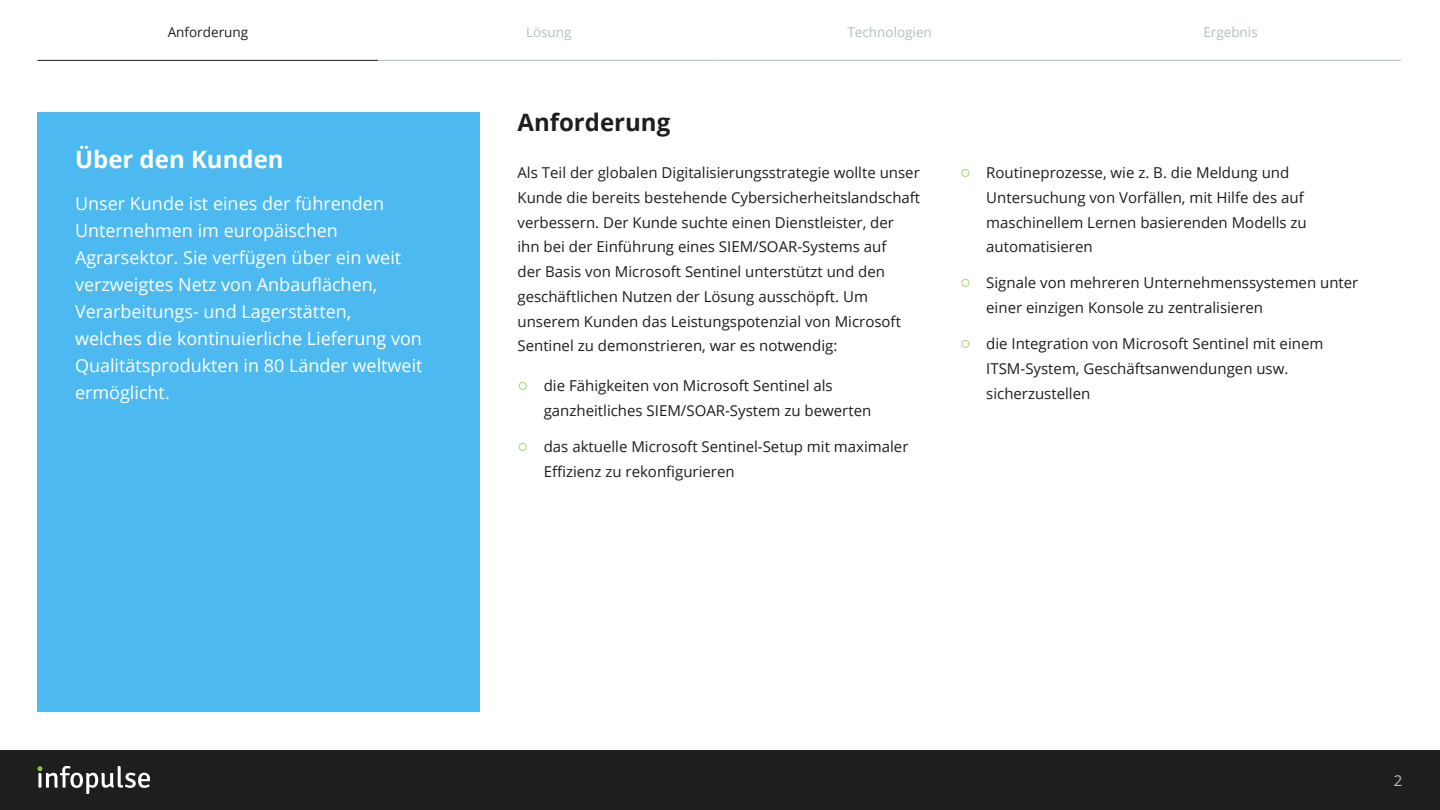
<style>
.page{position:relative;width:1440px;height:810px;background:#fff}
.page>*{position:absolute;margin:0;border:0;box-sizing:border-box;transform-origin:0 0}
.t1{font:700 24px "Open Sans";color:#fff}
.t2{font:700 24px "Open Sans";color:#1d1e1e}
.t3{font:18px/27px "Open Sans";color:#fff}
.t4{font:15px/24.8px "Open Sans";color:#1d1e1e}
.t5{font:15px "Open Sans";color:#b5bec0}
.t6{font:13.5px "Open Sans";color:#b5bec0}
.t7{font:13.5px "Open Sans";color:#1d1e1e}
.s1{font-family:"Arial";font-size:18px;color:#8bc53f}
</style>
<div class="page">
<div style="left:0;top:750px;width:1440px;height:60px;background:#1d1e1e"></div>
<svg style="left:37px;top:766px;width:113px;height:28px"></svg>
<div style="left:38px;top:112px;width:442px;height:600px;background:#4cb9f1"></div>
<hr style="left:38px;top:60px;width:340px;height:1px;background:#1d1e1e">
<hr style="left:719px;top:60px;width:341px;height:1px;background:#b5bec0">
<hr style="left:378px;top:60px;width:341px;height:1px;background:#b5bec0">
<hr style="left:1060px;top:60px;width:341px;height:1px;background:#b5bec0">
<p class="t7" style="left:168px;top:22px;width:82px">Anforderung</p>
<p class="t6" style="left:526px;top:22px;width:47px">Lösung</p>
<p class="t6" style="left:847px;top:22px;width:86px">Technologien</p>
<p class="t6" style="left:1203px;top:22px;width:56px">Ergebnis</p>
<h1 class="t1" style="left:75px;top:143px;width:210px">Über den Kunden</h1>
<p class="t3" style="left:75px;top:190px;width:349px">Unser Kunde ist eines der führenden Unternehmen im europäischen Agrarsektor. Sie verfügen über ein weit verzweigtes Netz von Anbauflächen, Verarbeitungs- und Lagerstätten, welches die kontinuierliche Lieferung von Qualitätsprodukten in 80 Länder weltweit ermöglicht.</p>
<h1 class="t2" style="left:518px;top:105px;width:154px">Anforderung</h1>
<p class="t4" style="left:518px;top:160px;width:404px">Als Teil der globalen Digitalisierungsstrategie wollte unser Kunde die bereits bestehende Cybersicherheitslandschaft verbessern. Der Kunde suchte einen Dienstleister, der<br>ihn bei der Einführung eines SIEM/SOAR-Systems auf<br>der Basis von Microsoft Sentinel unterstützt und den geschäftlichen Nutzen der Lösung ausschöpft. Um unserem Kunden das Leistungspotenzial von Microsoft Sentinel zu demonstrieren, war es notwendig:</p>
<p class="t4" style="left:544px;top:373px;width:329px;text-indent:-26px"><span class="s1">○</span> die Fähigkeiten von Microsoft Sentinel als ganzheitliches SIEM/SOAR-System zu bewerten</p>
<p class="t4" style="left:544px;top:434px;width:366px;text-indent:-26px"><span class="s1">○</span> das aktuelle Microsoft Sentinel-Setup mit maximaler<br>Effizienz zu rekonfigurieren</p>
<p class="t4" style="left:986px;top:160px;width:322px;text-indent:-26px"><span class="s1">○</span> Routineprozesse, wie z. B. die Meldung und Untersuchung von Vorfällen, mit Hilfe des auf maschinellem Lernen basierenden Modells zu automatisieren</p>
<p class="t4" style="left:986px;top:270px;width:374px;text-indent:-26px"><span class="s1">○</span> Signale von mehreren Unternehmenssystemen unter einer einzigen Konsole zu zentralisieren</p>
<p class="t4" style="left:986px;top:331px;width:339px;text-indent:-26px"><span class="s1">○</span> die Integration von Microsoft Sentinel mit einem<br>ITSM-System, Geschäftsanwendungen usw. sicherzustellen</p>
<p class="t5" style="left:1394px;top:770px;width:10px">2</p>
</div>
